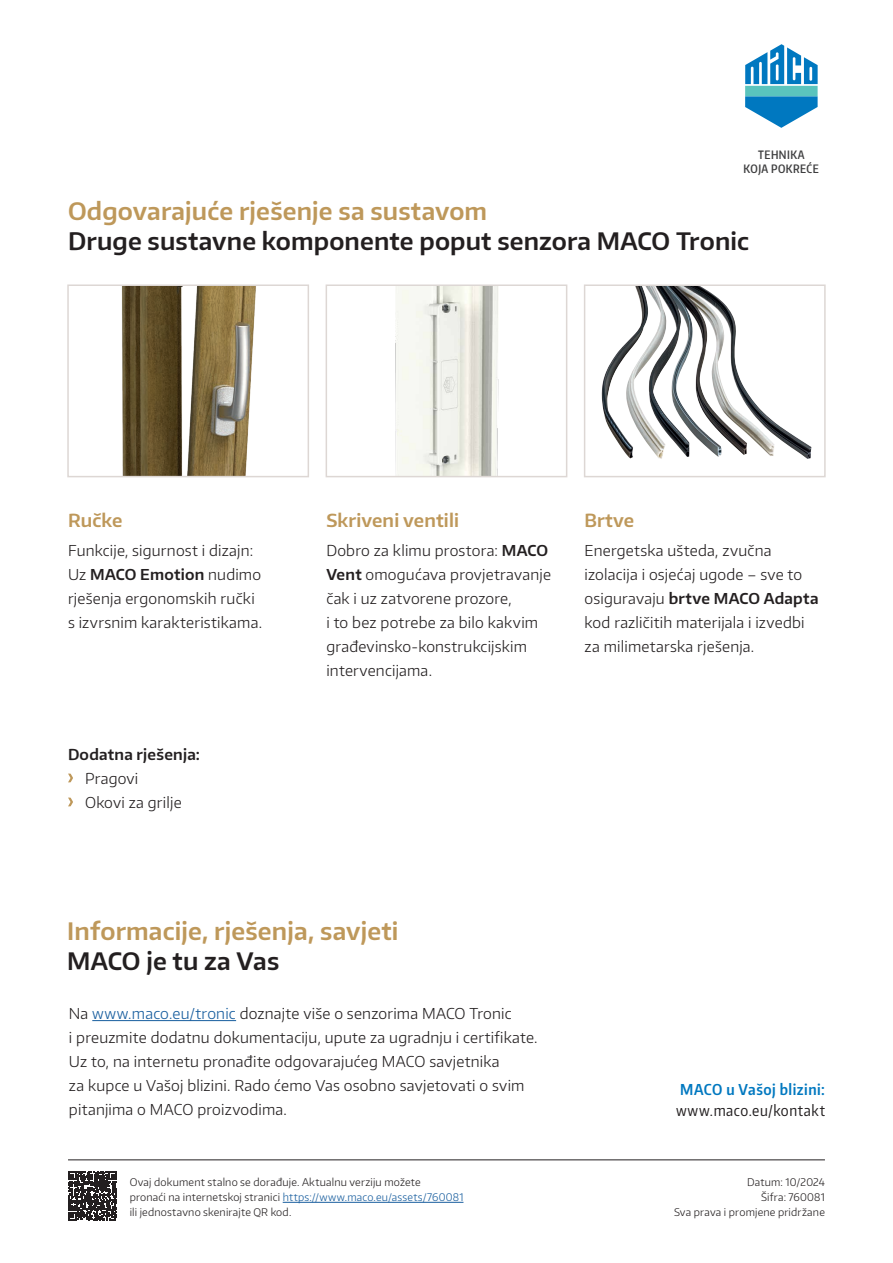
<style>
.page{position:relative;width:893px;height:1263px;background:#fff}
.page>*{position:absolute;margin:0;border:0;box-sizing:border-box;transform-origin:0 0}
.Subheadline_16auf20_gold{font:600 24px "Encode Sans Normal";letter-spacing:.01em;color:#be985a}
.Subheadline_16auf20_black{font:600 24px "Encode Sans Normal";letter-spacing:.005em;color:#231f20}
.Subheadline_12pt_Gold{font:600 18px "Encode Sans Normal";letter-spacing:.01em;color:#be985a}
.Bodytext{font:300 15px/24px "Encode Sans Normal";letter-spacing:.015em;color:#231f20}
.Aufzählungen_U4{font:300 15px "Encode Sans Normal";letter-spacing:.015em;color:#231f20}
.Kontakt{font:15px "Encode Sans Condensed";letter-spacing:.035em;color:#231f20}
.MACO_in_deiner_Nähe{font:600 15px "Encode Sans Condensed";letter-spacing:.035em;color:#0078c0}
.Bodytext-2{font:600 15px "Encode Sans Normal";letter-spacing:.015em;color:#231f20}
.t1{font:600 11.55px/13.6px "Encode Sans Compressed";letter-spacing:.04em;color:#3e3e3f;text-align:center}
.Fusszeile_U4_links{font:300 10.5px/15px "Encode Sans Normal";letter-spacing:.02em;color:#231f20}
.Fusszeile_U4_rechts{font:300 10.5px "Encode Sans Normal";letter-spacing:.02em;color:#231f20}
.s1{font-weight:600}
.s2{color:#175d9e}
</style>
<div class="page">
<hr style="left:68px;top:1159px;width:757px;height:1px;background:#231f20">
<img style="left:121px;top:287px;width:135px;height:187px">
<div style="left:67px;top:284px;width:242px;height:193px;border:2px solid #ddd7d4"></div>
<img style="left:649px;top:287px;width:98px;height:170px">
<div style="left:584px;top:284px;width:242px;height:193px;border:2px solid #ddd7d4"></div>
<img style="left:396px;top:287px;width:103px;height:187px">
<div style="left:326px;top:284px;width:241px;height:193px;border:2px solid #ddd7d4"></div>
<hr style="left:92px;top:1020px;width:144px;height:1px;background:#175d9e">
<svg style="left:68px;top:774px;width:5px;height:8px"></svg>
<svg style="left:68px;top:798px;width:5px;height:8px"></svg>
<hr style="left:283px;top:1202px;width:180px;height:1px;background:#175d9e">
<svg style="left:745px;top:44px;width:73px;height:84px"></svg>
<svg style="left:68px;top:1171px;width:49px;height:49px"></svg>
<p class="t1" style="left:744px;top:148px;width:77px">TEHNIKA<br>KOJA POKREĆE</p>
<p class="Subheadline_16auf20_gold" style="left:68px;top:196px;width:421px">Odgovarajuće rješenje sa sustavom</p>
<p class="Subheadline_16auf20_black" style="left:68px;top:226px;width:683px">Druge sustavne komponente poput senzora MACO Tronic</p>
<p class="Subheadline_12pt_Gold" style="left:68px;top:509px;width:56px">Ručke</p>
<p class="Bodytext" style="left:68px;top:538px;width:196px">Funkcije, sigurnost i dizajn:<br>Uz <span class="s1">MACO Emotion</span> nudimo rješenja ergonomskih ručki s izvrsnim karakteristikama.</p>
<p class="Bodytext-2" style="left:68px;top:744px;width:134px">Dodatna rješenja:</p>
<p class="Aufzählungen_U4" style="left:85px;top:768px;width:55px">Pragovi</p>
<p class="Aufzählungen_U4" style="left:85px;top:792px;width:98px">Okovi za grilje</p>
<p class="Subheadline_12pt_Gold" style="left:326px;top:509px;width:134px">Skriveni ventili</p>
<p class="Bodytext" style="left:326px;top:538px;width:226px">Dobro za klimu prostora: <span class="s1">MACO<br>Vent</span> omogućava provjetravanje čak i uz zatvorene prozore,<br>i to bez potrebe za bilo kakvim građevinsko-konstrukcijskim intervencijama.</p>
<p class="Subheadline_12pt_Gold" style="left:585px;top:509px;width:51px">Brtve</p>
<p class="Bodytext" style="left:585px;top:538px;width:235px">Energetska ušteda, zvučna izolacija i osjećaj ugode – sve to osiguravaju <span class="s1">brtve MACO Adapta </span>kod različitih materijala i izvedbi za milimetarska rješenja.</p>
<p class="Subheadline_16auf20_gold" style="left:67px;top:916px;width:333px">Informacije, rješenja, savjeti</p>
<p class="Subheadline_16auf20_black" style="left:67px;top:946px;width:214px">MACO je tu za Vas</p>
<p class="Bodytext" style="left:69px;top:1001px;width:470px">Na <span class="s2">www.maco.eu/tronic</span> doznajte više o senzorima MACO Tronic<br>i preuzmite dodatnu dokumentaciju, upute za ugradnju i certifikate.<br>Uz to, na internetu pronađite odgovarajućeg MACO savjetnika<br>za kupce u Vašoj blizini. Rado ćemo Vas osobno savjetovati o svim pitanjima o MACO proizvodima.</p>
<p class="Fusszeile_U4_links" style="left:130px;top:1175px;width:293px">Ovaj dokument stalno se dorađuje. Aktualnu verziju možete</p>
<p class="Fusszeile_U4_links" style="left:130px;top:1190px;width:335px">pronaći na internetskoj stranici <span class="s2">https://www.maco.eu/assets/760081 </span>ili jednostavno skenirajte QR kod.</p>
<p class="MACO_in_deiner_Nähe" style="left:680px;top:1079px;width:146px">MACO u Vašoj blizini:</p>
<p class="Kontakt" style="left:676px;top:1100px;width:150px">www.maco.eu/kontakt</p>
<p class="Fusszeile_U4_rechts" style="left:747px;top:1175px;width:79px">Datum: 10/2024</p>
<p class="Fusszeile_U4_rechts" style="left:761px;top:1190px;width:65px">Šifra: 760081</p>
<p class="Fusszeile_U4_rechts" style="left:674px;top:1205px;width:152px">Sva prava i promjene pridržane</p>
</div>
